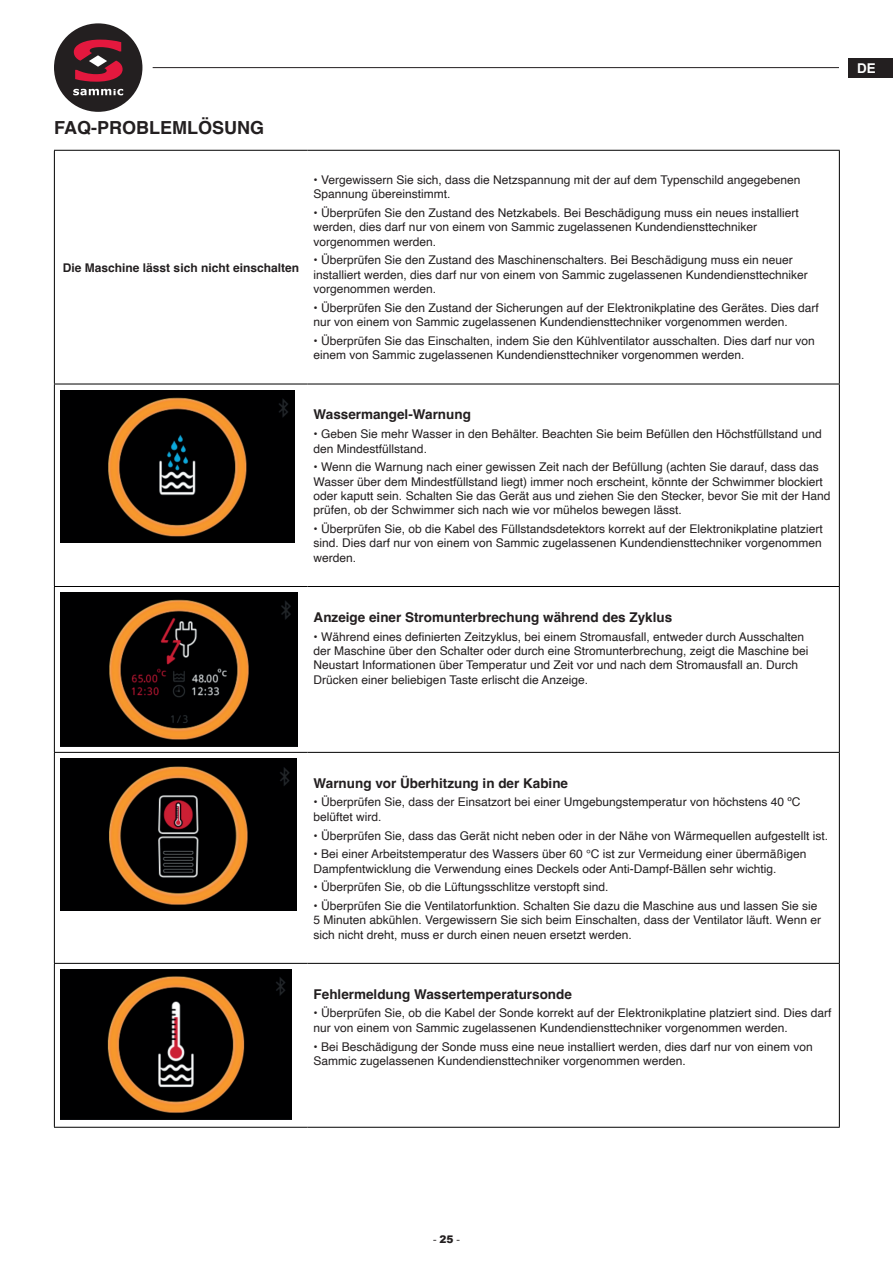
<style>
.page{position:relative;width:893px;height:1263px;background:#fff}
.page>*{position:absolute;margin:0;border:0;box-sizing:border-box;transform-origin:0 0}
.t1{font:700 18px "Helvetica";color:#231f20}
.t2{font:700 13.5px "Helvetica";color:#231f20}
.t3{font:700 13.5px "Arial";color:#fff}
.t4{font:12px/14.4px "Helvetica";color:#231f20}
.t5{font:700 12px "Helvetica";color:#231f20}
.t6{font:10.5px "Arial";color:#231f20}
.s1{font-weight:900}
</style>
<div class="page">
<div style="left:54px;top:23px;width:88px;height:89px;background:#231f20;border-radius:50%"></div>
<svg style="left:74px;top:40px;width:49px;height:42px"></svg>
<svg style="left:73px;top:89px;width:50px;height:6px"></svg>
<hr style="left:153px;top:67px;width:686px;height:1px;background:#231f20">
<div style="left:848px;top:58px;width:45px;height:19px;background:#231f20"></div>
<hr style="left:54px;top:150px;width:254px;height:1px;background:#000">
<hr style="left:54px;top:151px;width:1px;height:233px;background:#000">
<hr style="left:308px;top:150px;width:532px;height:1px;background:#000">
<hr style="left:839px;top:151px;width:1px;height:233px;background:#000">
<hr style="left:54px;top:384px;width:254px;height:1px;background:#000">
<hr style="left:54px;top:384px;width:1px;height:202px;background:#000">
<hr style="left:308px;top:384px;width:532px;height:1px;background:#000">
<hr style="left:839px;top:384px;width:1px;height:202px;background:#000">
<hr style="left:54px;top:586px;width:254px;height:1px;background:#000">
<hr style="left:54px;top:587px;width:1px;height:165px;background:#000">
<hr style="left:308px;top:586px;width:532px;height:1px;background:#000">
<hr style="left:839px;top:587px;width:1px;height:165px;background:#000">
<hr style="left:54px;top:752px;width:254px;height:1px;background:#000">
<hr style="left:54px;top:753px;width:1px;height:210px;background:#000">
<hr style="left:308px;top:752px;width:532px;height:1px;background:#000">
<hr style="left:839px;top:753px;width:1px;height:210px;background:#000">
<hr style="left:54px;top:963px;width:254px;height:1px;background:#000">
<hr style="left:54px;top:964px;width:1px;height:163px;background:#000">
<hr style="left:308px;top:963px;width:532px;height:1px;background:#000">
<hr style="left:839px;top:964px;width:1px;height:163px;background:#000">
<hr style="left:54px;top:1127px;width:254px;height:1px;background:#000">
<hr style="left:308px;top:1127px;width:532px;height:1px;background:#000">
<img style="left:60px;top:390px;width:235px;height:152px">
<img style="left:60px;top:592px;width:238px;height:154px">
<img style="left:60px;top:758px;width:236px;height:153px">
<img style="left:60px;top:969px;width:231px;height:150px">
<h1 class="t1" style="left:54px;top:116px;width:212px">FAQ-PROBLEMLÖSUNG</h1>
<p class="t5" style="left:63px;top:260px;width:238px">Die Maschine lässt sich nicht einschalten</p>
<p class="t4" style="left:314px;top:173px;width:488px">• Vergewissern Sie sich, dass die Netzspannung mit der auf dem Typenschild angegebenen<br>Spannung übereinstimmt.</p>
<p class="t4" style="left:314px;top:206px;width:487px">• Überprüfen Sie den Zustand des Netzkabels. Bei Beschädigung muss ein neues installiert werden, dies darf nur von einem von Sammic zugelassenen Kundendiensttechniker vorgenommen werden.</p>
<p class="t4" style="left:314px;top:253px;width:496px">• Überprüfen Sie den Zustand des Maschinenschalters. Bei Beschädigung muss ein neuer installiert werden, dies darf nur von einem von Sammic zugelassenen Kundendiensttechniker vorgenommen werden.</p>
<p class="t4" style="left:314px;top:301px;width:507px">• Überprüfen Sie den Zustand der Sicherungen auf der Elektronikplatine des Gerätes. Dies darf nur von einem von Sammic zugelassenen Kundendiensttechniker vorgenommen werden.</p>
<p class="t4" style="left:314px;top:334px;width:503px">• Überprüfen Sie das Einschalten, indem Sie den Kühlventilator ausschalten. Dies darf nur von einem von Sammic zugelassenen Kundendiensttechniker vorgenommen werden.</p>
<p class="t2" style="left:314px;top:406px;width:159px">Wassermangel-Warnung</p>
<p class="t4" style="left:314px;top:427px;width:510px">• Geben Sie mehr Wasser in den Behälter. Beachten Sie beim Befüllen den Höchstfüllstand und den Mindestfüllstand.</p>
<p class="t4" style="left:314px;top:460px;width:518px">• Wenn die Warnung nach einer gewissen Zeit nach der Befüllung (achten Sie darauf, dass das Wasser über dem Mindestfüllstand liegt) immer noch erscheint, könnte der Schwimmer blockiert oder kaputt sein. Schalten Sie das Gerät aus und ziehen Sie den Stecker, bevor Sie mit der Hand prüfen, ob der Schwimmer sich nach wie vor mühelos bewegen lässt.</p>
<p class="t4" style="left:314px;top:522px;width:511px;text-align:justify">• Überprüfen Sie, ob die Kabel des Füllstandsdetektors korrekt auf der Elektronikplatine platziert sind. Dies darf nur von einem von Sammic zugelassenen Kundendiensttechniker vorgenommen werden.</p>
<p class="t2" style="left:314px;top:609px;width:360px">Anzeige einer Stromunterbrechung während des Zyklus</p>
<p class="t4" style="left:314px;top:629px;width:496px">• Während eines definierten Zeitzyklus, bei einem Stromausfall, entweder durch Ausschalten der Maschine über den Schalter oder durch eine Stromunterbrechung, zeigt die Maschine bei Neustart Informationen über Temperatur und Zeit vor und nach dem Stromausfall an. Durch Drücken einer beliebigen Taste erlischt die Anzeige.</p>
<p class="t3" style="left:857px;top:59px;width:20px">DE</p>
<p class="t2" style="left:314px;top:775px;width:256px">Warnung vor Überhitzung in der Kabine</p>
<p class="t4" style="left:314px;top:795px;width:488px">• Überprüfen Sie, dass der Einsatzort bei einer Umgebungstemperatur von höchstens 40 ºC belüftet wird.</p>
<p class="t4" style="left:314px;top:828px;width:516px">• Überprüfen Sie, dass das Gerät nicht neben oder in der Nähe von Wärmequellen aufgestellt ist.</p>
<p class="t4" style="left:314px;top:847px;width:494px">• Bei einer Arbeitstemperatur des Wassers über 60 °C ist zur Vermeidung einer übermäßigen<br>Dampfentwicklung die Verwendung eines Deckels oder Anti-Dampf-Bällen sehr wichtig.</p>
<p class="t4" style="left:314px;top:880px;width:297px">• Überprüfen Sie, ob die Lüftungsschlitze verstopft sind.</p>
<p class="t4" style="left:314px;top:899px;width:509px">• Überprüfen Sie die Ventilatorfunktion. Schalten Sie dazu die Maschine aus und lassen Sie sie<br>5 Minuten abkühlen. Vergewissern Sie sich beim Einschalten, dass der Ventilator läuft. Wenn er sich nicht dreht, muss er durch einen neuen ersetzt werden.</p>
<p class="t2" style="left:314px;top:986px;width:260px">Fehlermeldung Wassertemperatursonde</p>
<p class="t4" style="left:314px;top:1006px;width:519px">• Überprüfen Sie, ob die Kabel der Sonde korrekt auf der Elektronikplatine platziert sind. Dies darf nur von einem von Sammic zugelassenen Kundendiensttechniker vorgenommen werden.</p>
<p class="t4" style="left:314px;top:1039px;width:501px">• Bei Beschädigung der Sonde muss eine neue installiert werden, dies darf nur von einem von<br>Sammic zugelassenen Kundendiensttechniker vorgenommen werden.</p>
<p class="t6" style="left:433px;top:1232px;width:28px">- <span class="s1">25</span> -</p>
</div>
